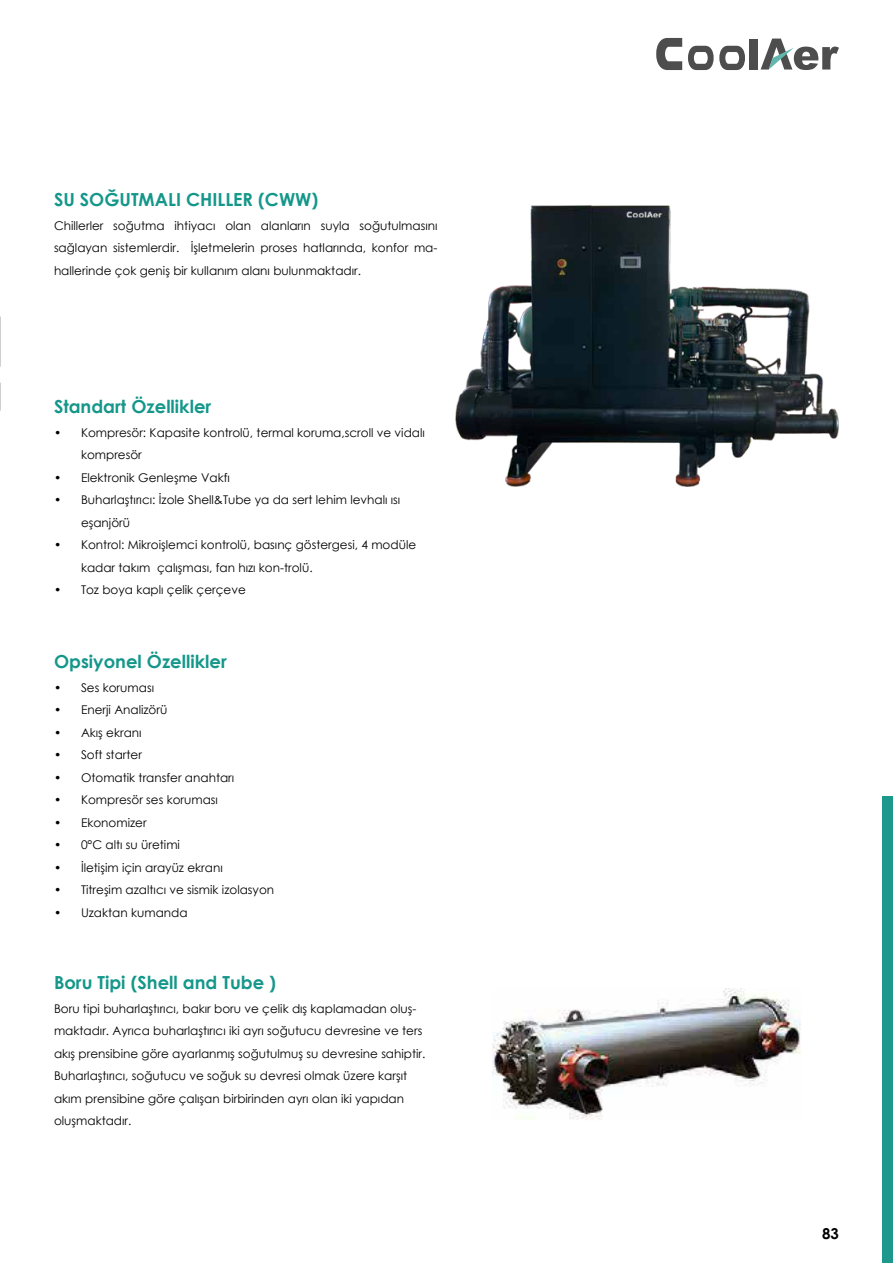
<style>
.page{position:relative;width:893px;height:1263px;background:#fff}
.page>*{position:absolute;margin:0;border:0;box-sizing:border-box;transform-origin:0 0}
.t1{font:700 18px "Century Gothic";color:#14978a}
.t2{font:700 15px "Century Gothic";color:#000}
.t3{font:12px/22.5px "Century Gothic";color:#000}
</style>
<div class="page">
<svg style="left:688px;top:46px;width:57px;height:24px"></svg>
<svg style="left:656px;top:38px;width:26px;height:32px"></svg>
<div style="left:750px;top:39px;width:8px;height:31px;background:#4d4d4d"></div>
<svg style="left:761px;top:39px;width:78px;height:31px"></svg>
<div style="left:882px;top:796px;width:11px;height:467px;background:#1d988c"></div>
<img style="left:493px;top:988px;width:308px;height:132px">
<img style="left:455px;top:206px;width:384px;height:281px">
<h1 class="t1" style="left:54px;top:185px;width:266px">SU SOĞUTMALI CHILLER (CWW)</h1>
<p class="t3" style="left:54px;top:214px;width:385px;text-align:justify">Chillerler soğutma ihtiyacı olan alanların suyla soğutulmasını sağlayan sistemlerdir. İşletmelerin proses hatlarında, konfor ma&shy;hallerinde çok geniş bir kullanım alanı bulunmaktadır.</p>
<h1 class="t1" style="left:54px;top:392px;width:159px">Standart Özellikler</h1>
<p class="t3" style="left:81px;top:421px;width:345px;text-indent:-27px">• Kompresör: Kapasite kontrolü, termal koruma,scroll ve vidalı kompresör</p>
<p class="t3" style="left:54px;top:466px;width:177px">• Elektronik Genleşme Vakfı</p>
<p class="t3" style="left:81px;top:488px;width:321px;text-indent:-27px">• Buharlaştırıcı: İzole Shell&amp;Tube ya da sert lehim levhalı ısı eşanjörü</p>
<p class="t3" style="left:81px;top:533px;width:337px;text-indent:-27px">• Kontrol: Mikroişlemci kontrolü, basınç göstergesi, 4 modüle kadar takım çalışması, fan hızı kon-trolü.</p>
<p class="t3" style="left:54px;top:578px;width:193px">• Toz boya kaplı çelik çerçeve</p>
<h1 class="t1" style="left:54px;top:647px;width:174px">Opsiyonel Özellikler</h1>
<p class="t3" style="left:54px;top:676px;width:102px">• Ses koruması</p>
<p class="t3" style="left:54px;top:698px;width:115px">• Enerji Analizörü</p>
<p class="t3" style="left:54px;top:721px;width:89px">• Akış ekranı</p>
<p class="t3" style="left:54px;top:743px;width:90px">• Soft starter</p>
<p class="t3" style="left:54px;top:766px;width:182px">• Otomatik transfer anahtarı</p>
<p class="t3" style="left:54px;top:788px;width:165px">• Kompresör ses koruması</p>
<p class="t3" style="left:54px;top:811px;width:94px">• Ekonomizer</p>
<p class="t3" style="left:54px;top:833px;width:128px">• 0°C altı su üretimi</p>
<p class="t3" style="left:54px;top:856px;width:170px">• İletişim için arayüz ekranı</p>
<p class="t3" style="left:54px;top:878px;width:222px">• Titreşim azaltıcı ve sismik izolasyon</p>
<p class="t3" style="left:54px;top:901px;width:135px">• Uzaktan kumanda</p>
<h1 class="t1" style="left:54px;top:968px;width:224px">Boru Tipi (Shell and Tube )</h1>
<p class="t3" style="left:54px;top:997px;width:373px">Boru tipi buharlaştırıcı, bakır boru ve çelik dış kaplamadan oluş&shy;maktadır. Ayrıca buharlaştırıcı iki ayrı soğutucu devresine ve ters akış prensibine göre ayarlanmış soğutulmuş su devresine sahiptir.<br>Buharlaştırıcı, soğutucu ve soğuk su devresi olmak üzere karşıt akım prensibine göre çalışan birbirinden ayrı olan iki yapıdan oluşmaktadır.</p>
<p class="t2" style="left:822px;top:1222px;width:18px">83</p>
</div>
